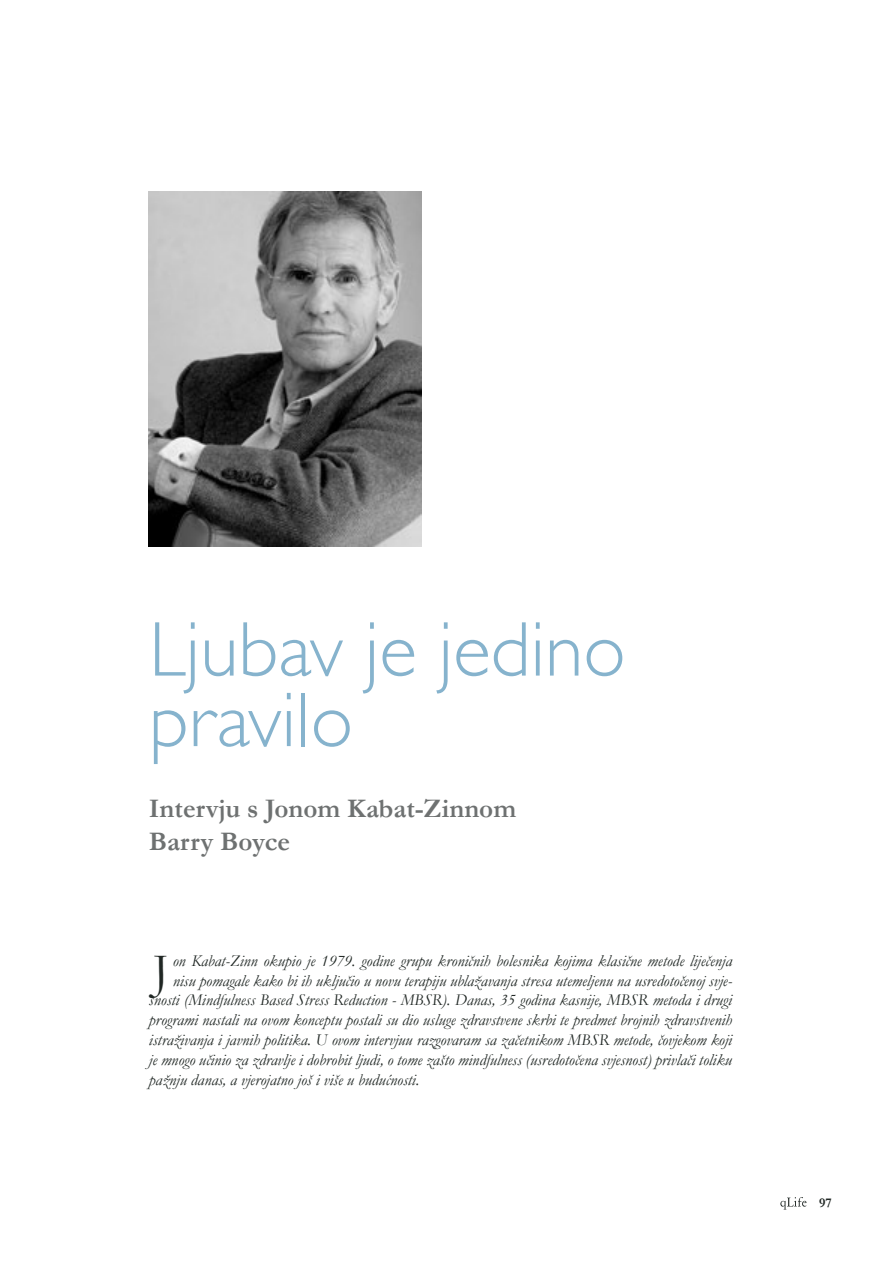
<style>
.page{position:relative;width:881px;height:1276px;background:#fff}
.page>*{position:absolute;margin:0;border:0;box-sizing:border-box;transform-origin:0 0}
.t1{font:300 78px/70.5px "Gill Sans CE";color:#86b3cd}
.t2{font:48.3px "Garamond";color:#202724}
.t3{font:700 27px/32.4px "Garamond";color:#6e7171}
.t4{font:italic 16.5px "Garamond";color:#202724}
.t5{font:700 13.5px "Garamond";color:#202724}
</style>
<div class="page">
<svg style="left:780px;top:1197px;width:26px;height:12px"></svg>
<img style="left:149px;top:191px;width:272px;height:355px">
<h1 class="t1" style="left:149px;top:614px;width:478px">Ljubav je jedino pravilo</h1>
<h3 class="t3" style="left:149px;top:792px;width:368px">Intervju s Jonom Kabat-Zinnom<br>Barry Boyce</h3>
<h2 class="t2" style="left:153px;top:938px;width:18px">J</h2>
<p class="t4" style="left:173px;top:949px;width:560px">on Kabat-Zinn okupio je 1979. godine grupu kroničnih bolesnika kojima klasične metode liječenja</p>
<p class="t4" style="left:173px;top:969px;width:560px">nisu pomagale kako bi ih uključio u novu terapiju ublažavanja stresa utemeljenu na usredotočenoj svje-</p>
<p class="t4" style="left:149px;top:989px;width:584px">snosti (Mindfulness Based Stress Reduction - MBSR). Danas, 35 godina kasnije, MBSR metoda i drugi</p>
<p class="t4" style="left:149px;top:1008px;width:584px">programi nastali na ovom konceptu postali su dio usluge zdravstvene skrbi te predmet brojnih zdravstvenih</p>
<p class="t4" style="left:149px;top:1028px;width:584px">istraživanja i javnih politika. U ovom intervjuu razgovaram sa začetnikom MBSR metode, čovjekom koji</p>
<p class="t4" style="left:149px;top:1048px;width:584px">je mnogo učinio za zdravlje i dobrobit ljudi, o tome zašto mindfulness (usredotočena svjesnost) privlači toliku</p>
<p class="t4" style="left:149px;top:1068px;width:272px">pažnju danas, a vjerojatno još i više u budućnosti.</p>
<p class="t5" style="left:819px;top:1193px;width:14px">97</p>
</div>
